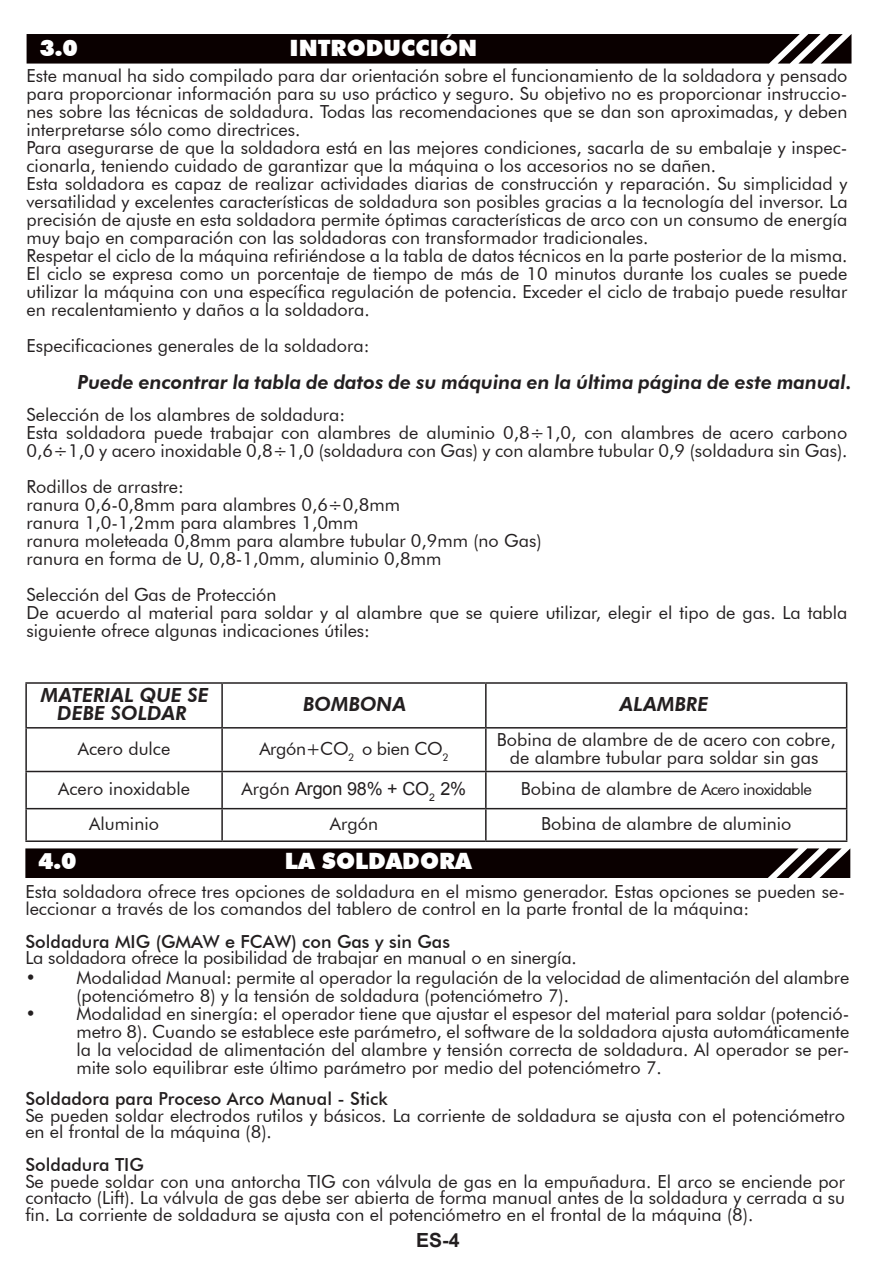
<style>
.page{position:relative;width:893px;height:1263px;background:#fff}
.page>*{position:absolute;margin:0;border:0;box-sizing:border-box;transform-origin:0 0}
.titolo_paragrafo{font:900 22.5px "Futura BT";color:#fff}
.grassetto{font:italic 800 19.5px "Futura BT";color:#231f20}
.corpo_testo_normale{font:italic 800 19.5px/18px "Futura BT";color:#231f20;text-align:center}
.t1{font:700 19.5px "Arial";color:#231f20}
.corpo_testo_normale-2{font:18px/18px "Futura BT";color:#231f20}
.corpo_testo_normale-3{font:500 18px "Futura BT";color:#231f20}
.corpo_testo_normale-4{font:18px "Arial";letter-spacing:-.01em;color:#231f20}
.corpo_testo_normale-5{font:18px "Futura BT";letter-spacing:-.02em;color:#231f20}
.s1{font-family:"Futura BT"}
.s2{font-size:16.5px}
</style>
<div class="page">
<div style="left:27px;top:34px;width:824px;height:30px;background:#0a0000"></div>
<hr style="left:25px;top:682px;width:197px;height:2px;background:#231f20">
<hr style="left:25px;top:684px;width:2px;height:43px;background:#231f20">
<hr style="left:222px;top:682px;width:264px;height:2px;background:#231f20">
<hr style="left:221px;top:684px;width:2px;height:43px;background:#231f20">
<hr style="left:486px;top:682px;width:361px;height:2px;background:#231f20">
<hr style="left:485px;top:684px;width:2px;height:43px;background:#231f20">
<hr style="left:846px;top:684px;width:1px;height:43px;background:#231f20">
<hr style="left:25px;top:727px;width:197px;height:1px;background:#231f20">
<hr style="left:25px;top:728px;width:2px;height:43px;background:#231f20">
<hr style="left:222px;top:727px;width:264px;height:1px;background:#231f20">
<hr style="left:221px;top:728px;width:2px;height:43px;background:#231f20">
<hr style="left:486px;top:727px;width:361px;height:1px;background:#231f20">
<hr style="left:485px;top:728px;width:2px;height:43px;background:#231f20">
<hr style="left:846px;top:728px;width:1px;height:43px;background:#231f20">
<hr style="left:25px;top:771px;width:197px;height:1px;background:#231f20">
<hr style="left:25px;top:772px;width:2px;height:36px;background:#231f20">
<hr style="left:222px;top:771px;width:264px;height:1px;background:#231f20">
<hr style="left:221px;top:772px;width:2px;height:36px;background:#231f20">
<hr style="left:486px;top:771px;width:361px;height:1px;background:#231f20">
<hr style="left:485px;top:772px;width:2px;height:36px;background:#231f20">
<hr style="left:846px;top:772px;width:1px;height:36px;background:#231f20">
<hr style="left:25px;top:808px;width:197px;height:1px;background:#231f20">
<hr style="left:25px;top:809px;width:2px;height:31px;background:#231f20">
<hr style="left:222px;top:808px;width:264px;height:1px;background:#231f20">
<hr style="left:221px;top:809px;width:2px;height:31px;background:#231f20">
<hr style="left:486px;top:808px;width:361px;height:1px;background:#231f20">
<hr style="left:485px;top:809px;width:2px;height:31px;background:#231f20">
<hr style="left:846px;top:809px;width:1px;height:31px;background:#231f20">
<hr style="left:25px;top:840px;width:197px;height:2px;background:#231f20">
<hr style="left:222px;top:840px;width:264px;height:2px;background:#231f20">
<hr style="left:486px;top:840px;width:361px;height:2px;background:#231f20">
<svg style="left:25px;top:848px;width:825px;height:30px;background:#150c0c"></svg>
<p class="titolo_paragrafo" style="left:39px;top:35px;width:40px">3.0</p>
<p class="titolo_paragrafo" style="left:290px;top:35px;width:189px">INTRODUCCIÓN</p>
<p class="corpo_testo_normale-2" style="left:27px;top:66px;width:822px;text-align:justify">Este manual ha sido compilado para dar orientación sobre el funcionamiento de la soldadora y pensado para proporcionar información para su uso práctico y seguro. Su objetivo no es proporcionar instruccio&shy;nes sobre las técnicas de soldadura. Todas las recomendaciones que se dan son aproximadas, y deben interpretarse sólo como directrices.</p>
<p class="corpo_testo_normale-2" style="left:27px;top:138px;width:822px">Para asegurarse de que la soldadora está en las mejores condiciones, sacarla de su embalaje y inspec&shy;cionarla, teniendo cuidado de garantizar que la máquina o los accesorios no se dañen.</p>
<p class="corpo_testo_normale-2" style="left:27px;top:174px;width:822px;text-align:justify">Esta soldadora es capaz de realizar actividades diarias de construcción y reparación. Su simplicidad y versatilidad y excelentes características de soldadura son posibles gracias a la tecnología del inversor. La precisión de ajuste en esta soldadora permite óptimas características de arco con un consumo de energía muy bajo en comparación con las soldadoras con transformador tradicionales.</p>
<p class="corpo_testo_normale-2" style="left:27px;top:246px;width:822px;text-align:justify">Respetar el ciclo de la máquina refiriéndose a la tabla de datos técnicos en la parte posterior de la misma.<br>El ciclo se expresa como un porcentaje de tiempo de más de 10 minutos durante los cuales se puede utilizar la máquina con una específica regulación de potencia. Exceder el ciclo de trabajo puede resultar en recalentamiento y daños a la soldadora.</p>
<p class="corpo_testo_normale-2" style="left:27px;top:336px;width:344px">Especificaciones generales de la soldadora:</p>
<p class="grassetto" style="left:78px;top:370px;width:776px">Puede encontrar la tabla de datos de su máquina en la última página de este manual.</p>
<p class="corpo_testo_normale-2" style="left:27px;top:405px;width:320px">Selección de los alambres de soldadura:</p>
<p class="corpo_testo_normale-2" style="left:27px;top:423px;width:822px">Esta soldadora puede trabajar con alambres de aluminio 0,8÷1,0, con alambres de acero carbono<br>0,6÷1,0 y acero inoxidable 0,8÷1,0 (soldadura con Gas) y con alambre tubular 0,9 (soldadura sin Gas).</p>
<p class="corpo_testo_normale-2" style="left:27px;top:477px;width:159px">Rodillos de arrastre:</p>
<p class="corpo_testo_normale-2" style="left:27px;top:495px;width:375px">ranura 0,6-0,8mm para alambres 0,6÷0,8mm</p>
<p class="corpo_testo_normale-2" style="left:27px;top:513px;width:333px">ranura 1,0-1,2mm para alambres 1,0mm</p>
<p class="corpo_testo_normale-2" style="left:27px;top:531px;width:516px">ranura moleteada 0,8mm para alambre tubular 0,9mm (no Gas)</p>
<p class="corpo_testo_normale-2" style="left:27px;top:549px;width:416px">ranura en forma de U, 0,8-1,0mm, aluminio 0,8mm</p>
<p class="corpo_testo_normale-2" style="left:27px;top:585px;width:251px">Selección del Gas de Protección</p>
<p class="corpo_testo_normale-2" style="left:27px;top:603px;width:822px">De acuerdo al material para soldar y al alambre que se quiere utilizar, elegir el tipo de gas. La tabla siguiente ofrece algunas indicaciones útiles:</p>
<p class="corpo_testo_normale" style="left:41px;top:686px;width:170px">MATERIAL QUE SE<br>DEBE SOLDAR</p>
<p class="corpo_testo_normale" style="left:303px;top:695px;width:105px">BOMBONA</p>
<p class="corpo_testo_normale" style="left:620px;top:695px;width:90px">ALAMBRE</p>
<p class="corpo_testo_normale-2" style="left:78px;top:739px;width:94px">Acero dulce</p>
<p class="corpo_testo_normale-5" style="left:259px;top:738px;width:191px">Argón+CO<sub>2</sub> o bien CO<sub>2</sub></p>
<p class="corpo_testo_normale-2" style="left:497px;top:730px;width:341px;text-align:center">Bobina de alambre de de acero con cobre, de alambre tubular para soldar sin gas</p>
<p class="corpo_testo_normale-2" style="left:58px;top:780px;width:133px">Acero inoxidable</p>
<p class="corpo_testo_normale-4" style="left:242px;top:777px;width:226px"><span class="s1">Argón</span> Argon 98% + CO<sub>2</sub> 2%</p>
<p class="corpo_testo_normale-2" style="left:521px;top:780px;width:293px">Bobina de alambre de <span class="s2">Acero inoxidable</span></p>
<p class="corpo_testo_normale-2" style="left:89px;top:815px;width:71px">Aluminio</p>
<p class="corpo_testo_normale-2" style="left:330px;top:815px;width:50px">Argón</p>
<p class="corpo_testo_normale-2" style="left:541px;top:815px;width:252px">Bobina de alambre de aluminio</p>
<p class="titolo_paragrafo" style="left:38px;top:847px;width:40px">4.0</p>
<p class="titolo_paragrafo" style="left:285px;top:847px;width:188px">LA SOLDADORA</p>
<p class="corpo_testo_normale-2" style="left:25px;top:883px;width:821px;line-height:16.5px">Esta soldadora ofrece tres opciones de soldadura en el mismo generador. Estas opciones se pueden se&shy;leccionar a través de los comandos del tablero de control en la parte frontal de la máquina:</p>
<p class="corpo_testo_normale-3" style="left:25px;top:930px;width:426px">Soldadura MIG (GMAW e FCAW) con Gas y sin Gas</p>
<p class="corpo_testo_normale-2" style="left:25px;top:949px;width:553px">La soldadora ofrece la posibilidad de trabajar en manual o en sinergía.</p>
<p class="corpo_testo_normale-2" style="left:76px;top:968px;width:774px;text-indent:-51px">• Modalidad Manual: permite al operador la regulación de la velocidad de alimentación del alambre (potenciómetro 8) y la tensión de soldadura (potenciómetro 7).</p>
<p class="corpo_testo_normale-2" style="left:76px;top:1004px;width:774px;text-align:justify;text-indent:-51px">• Modalidad en sinergía: el operador tiene que ajustar el espesor del material para soldar (potenció&shy;metro 8). Cuando se establece este parámetro, el software de la soldadora ajusta automáticamente la la velocidad de alimentación del alambre y tensión correcta de soldadura. Al operador se per&shy;mite solo equilibrar este último parámetro por medio del potenciómetro 7.</p>
<p class="corpo_testo_normale-3" style="left:25px;top:1088px;width:364px">Soldadora para Proceso Arco Manual - Stick</p>
<p class="corpo_testo_normale-2" style="left:25px;top:1107px;width:821px;line-height:16.5px">Se pueden soldar electrodos rutilos y básicos. La corriente de soldadura se ajusta con el potenciómetro en el frontal de la máquina (8).</p>
<p class="corpo_testo_normale-3" style="left:25px;top:1154px;width:120px">Soldadura TIG</p>
<p class="corpo_testo_normale-2" style="left:25px;top:1173px;width:821px;line-height:16.5px;text-align:justify">Se puede soldar con una antorcha TIG con válvula de gas en la empuñadura. El arco se enciende por contacto (Lift). La válvula de gas debe ser abierta de forma manual antes de la soldadura y cerrada a su fin. La corriente de soldadura se ajusta con el potenciómetro en el frontal de la máquina (8).</p>
<p class="t1" style="left:416px;top:1227px;width:45px">ES-4</p>
</div>
